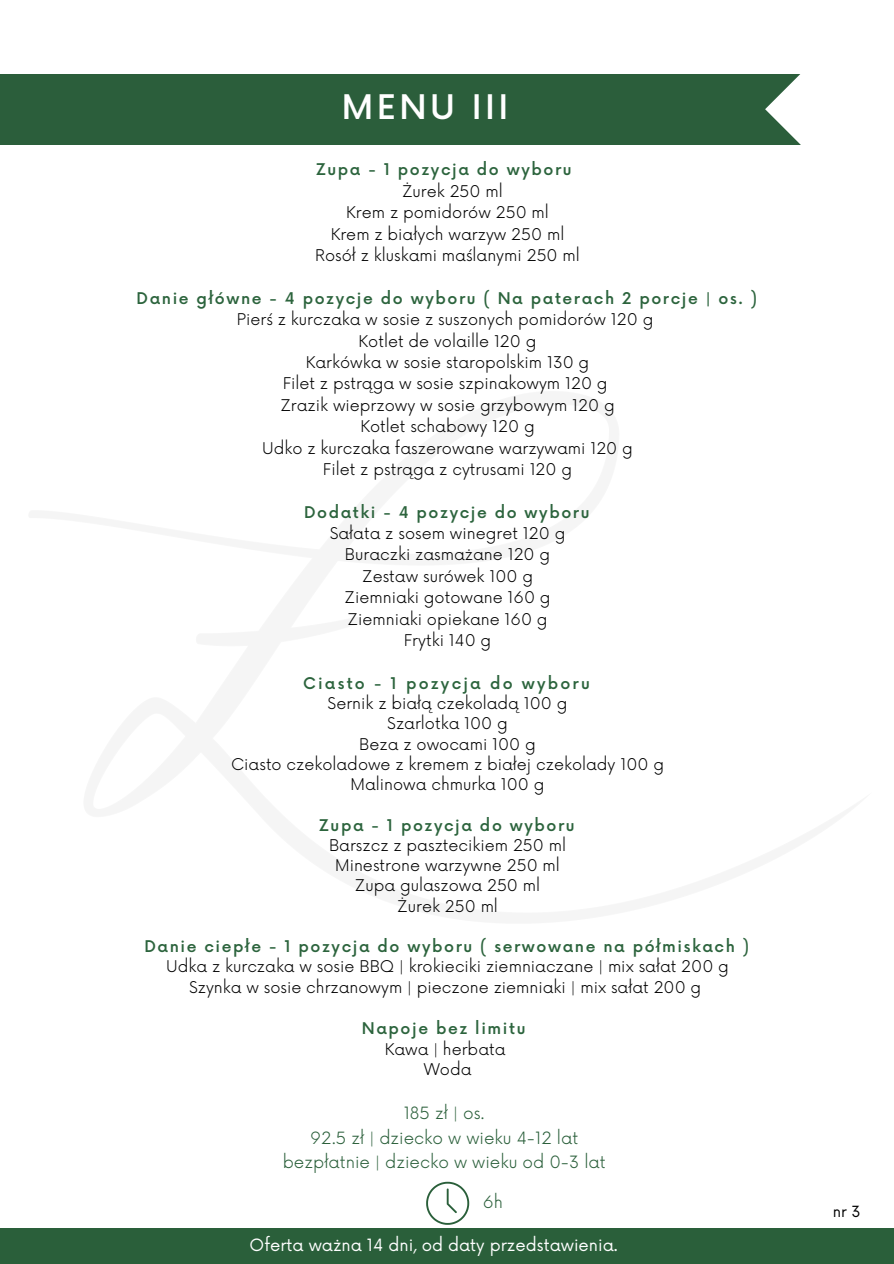
<style>
.page{position:relative;width:894px;height:1264px;background:#fff}
.page>*{position:absolute;margin:0;border:0;box-sizing:border-box;transform-origin:0 0}
.t1{font:500 33px "Now";letter-spacing:.105em;color:#fff}
.t2{font:300 16.5px "Now";color:#2a5f3a}
.t3{font:16.5px "Now";color:#fff}
.t4{font:300 15.75px "Now";color:#000}
.t5{font:500 15.75px "Now";letter-spacing:.1em;color:#2c643d}
.t6{font:500 15.75px "Now";letter-spacing:.14em;color:#2c643d}
.t7{font:15px "Now";color:#000}
</style>
<div class="page">
<div style="left:0;top:1228px;width:893px;height:35px;background:#2a5f3a"></div>
<svg style="left:426px;top:1181px;width:43px;height:43px"></svg>
<div style="left:0;top:74px;width:800px;height:71px;background:#2b5e3b"></div>
<svg style="left:765px;top:74px;width:36px;height:71px"></svg>
<p class="t1" style="left:342px;top:89px;width:168px">MENU III</p>
<h1 class="t5" style="left:315px;top:161px;width:257px">Zupa - 1 pozycja do wyboru</h1>
<p class="t4" style="left:402px;top:182px;width:102px">Żurek 250 ml</p>
<p class="t4" style="left:346px;top:204px;width:204px">Krem z pomidorów 250 ml</p>
<p class="t4" style="left:330px;top:225px;width:235px">Krem z białych warzyw 250 ml</p>
<p class="t4" style="left:315px;top:246px;width:266px">Rosół z kluskami maślanymi 250 ml</p>
<p class="t5" style="left:136px;top:289px;width:622px">Danie główne - 4 pozycje do wyboru ( Na paterach 2 porcje | os. )</p>
<p class="t4" style="left:237px;top:311px;width:418px">Pierś z kurczaka w sosie z suszonych pomidorów 120 g</p>
<p class="t4" style="left:358px;top:332px;width:179px">Kotlet de volaille 120 g</p>
<p class="t4" style="left:306px;top:353px;width:285px">Karkówka w sosie staropolskim 130 g</p>
<p class="t4" style="left:282px;top:375px;width:326px">Filet z pstrąga w sosie szpinakowym 120 g</p>
<p class="t4" style="left:280px;top:396px;width:336px">Zrazik wieprzowy w sosie grzybowym 120 g</p>
<p class="t4" style="left:360px;top:417px;width:176px">Kotlet schabowy 120 g</p>
<p class="t4" style="left:262px;top:439px;width:372px">Udko z kurczaka faszerowane warzywami 120 g</p>
<p class="t4" style="left:323px;top:460px;width:251px">Filet z pstrąga z cytrusami 120 g</p>
<p class="t5" style="left:304px;top:503px;width:287px">Dodatki - 4 pozycje do wyboru</p>
<p class="t4" style="left:330px;top:524px;width:237px">Sałata z sosem winegret 120 g</p>
<p class="t4" style="left:345px;top:546px;width:207px">Buraczki zasmażane 120 g</p>
<p class="t4" style="left:362px;top:567px;width:172px">Zestaw surówek 100 g</p>
<p class="t4" style="left:344px;top:588px;width:207px">Ziemniaki gotowane 160 g</p>
<p class="t4" style="left:347px;top:610px;width:201px">Ziemniaki opiekane 160 g</p>
<p class="t4" style="left:404px;top:631px;width:89px">Frytki 140 g</p>
<p class="t6" style="left:303px;top:674px;width:288px">Ciasto - 1 pozycja do wyboru</p>
<p class="t4" style="left:327px;top:694px;width:241px">Sernik z białą czekoladą 100 g</p>
<p class="t4" style="left:387px;top:714px;width:122px">Szarlotka 100 g</p>
<p class="t4" style="left:359px;top:735px;width:178px">Beza z owocami 100 g</p>
<p class="t4" style="left:231px;top:755px;width:434px">Ciasto czekoladowe z kremem z białej czekolady 100 g</p>
<p class="t4" style="left:350px;top:775px;width:195px">Malinowa chmurka 100 g</p>
<p class="t5" style="left:319px;top:816px;width:257px">Zupa - 1 pozycja do wyboru</p>
<p class="t4" style="left:329px;top:836px;width:238px">Barszcz z pasztecikiem 250 ml</p>
<p class="t4" style="left:335px;top:856px;width:226px">Minestrone warzywne 250 ml</p>
<p class="t4" style="left:355px;top:876px;width:187px">Zupa gulaszowa 250 ml</p>
<p class="t4" style="left:397px;top:897px;width:102px">Żurek 250 ml</p>
<p class="t5" style="left:144px;top:937px;width:606px">Danie ciepłe - 1 pozycja do wyboru ( serwowane na półmiskach )</p>
<p class="t4" style="left:166px;top:957px;width:564px">Udka z kurczaka w sosie BBQ | krokieciki ziemniaczane | mix sałat 200 g</p>
<p class="t4" style="left:189px;top:978px;width:513px">Szynka w sosie chrzanowym | pieczone ziemniaki | mix sałat 200 g</p>
<p class="t5" style="left:362px;top:1020px;width:165px">Napoje bez limitu</p>
<p class="t4" style="left:385px;top:1040px;width:122px">Kawa | herbata</p>
<p class="t4" style="left:423px;top:1060px;width:49px">Woda</p>
<p class="t2" style="left:403px;top:1103px;width:83px">185 zł | os.</p>
<p class="t2" style="left:310px;top:1128px;width:269px">92.5 zł | dziecko w wieku 4-12 lat</p>
<p class="t2" style="left:283px;top:1153px;width:324px">bezpłatnie | dziecko w wieku od 0-3 lat</p>
<p class="t2" style="left:483px;top:1192px;width:22px">6h</p>
<p class="t3" style="left:249px;top:1236px;width:369px">Oferta ważna 14 dni, od daty przedstawienia.</p>
<p class="t7" style="left:832px;top:1203px;width:29px">nr 3</p>
</div>
